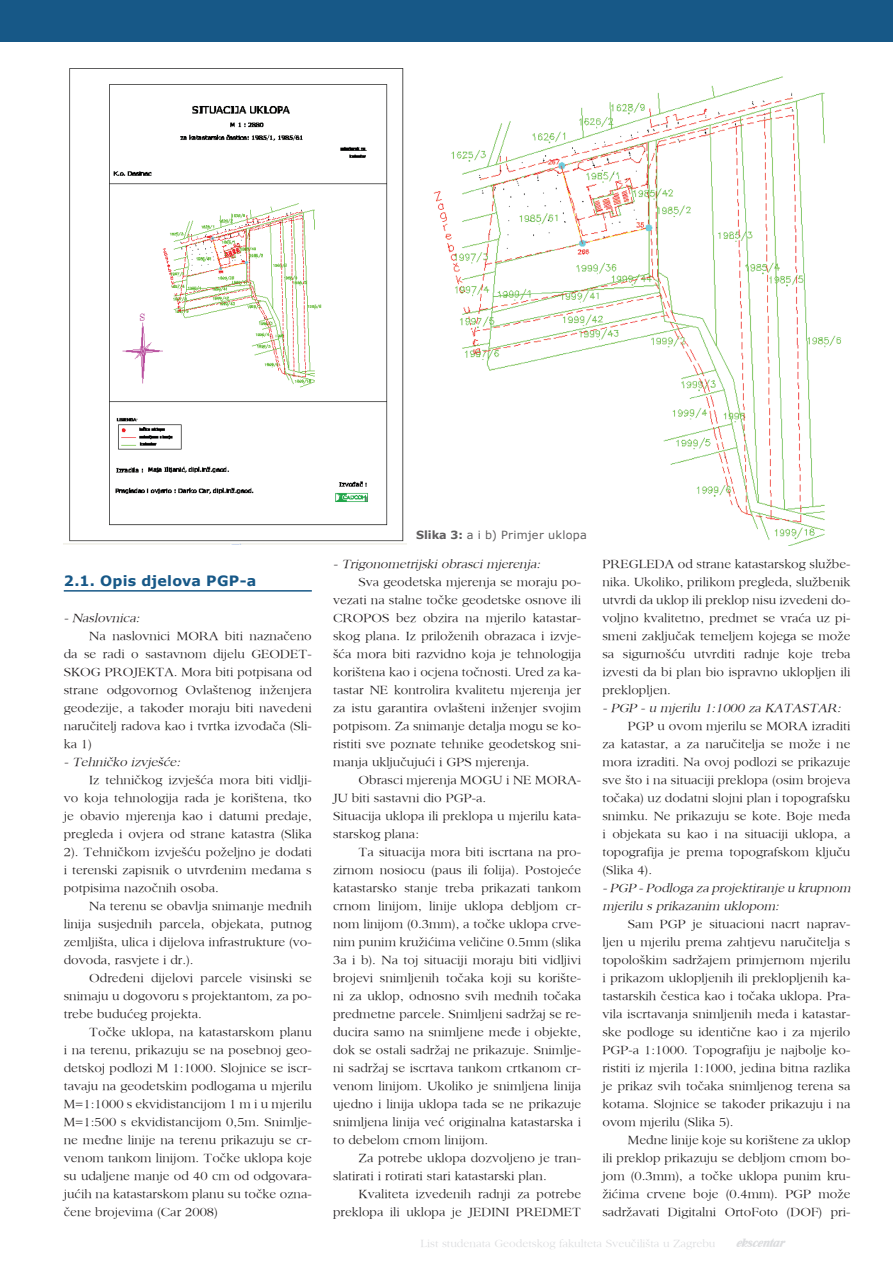
<style>
.page{position:relative;width:893px;height:1263px;background:#fff}
.page>*{position:absolute;margin:0;border:0;box-sizing:border-box;transform-origin:0 0}
.t1{font:700 14.25px "Verdana";letter-spacing:.015em;color:#175887}
.t2{font:12.75px/18px "Sanford";color:#231f20;text-align:justify}
.t3{font:italic 12.75px/18px "Sanford";color:#231f20}
.t4{font:12.75px "Flamenco D";color:#dcdddf}
.t5{font:11.25px "Sanford";color:#dcdddf}
.t6{font:11.25px "Verdana";letter-spacing:.025em;color:#605e5f}
.s1{font-weight:700}
</style>
<div class="page">
<hr style="left:64px;top:590px;width:248px;height:2px;background:#175887">
<div style="left:0;top:0;width:893px;height:42px;background:#175887"></div>
<img style="left:64px;top:68px;width:342px;height:476px">
<img style="left:433px;top:76px;width:408px;height:469px">
<p class="t1" style="left:64px;top:571px;width:194px">2.1. Opis djelova PGP-a</p>
<p class="t3" style="left:64px;top:608px;width:80px">- Naslovnica:</p>
<p class="t2" style="left:64px;top:626px;width:250px;text-indent:26px">Na naslovnici MORA biti naznačeno da se radi o sastavnom dijelu GEODET-SKOG PROJEKTA. Mora biti potpisana od strane odgovornog Ovlaštenog inženjera geodezije, a također moraju biti navedeni naručitelj radova kao i tvrtka izvođača (Sli&shy;ka 1)</p>
<p class="t3" style="left:64px;top:752px;width:121px">- Tehničko izvj ešće:</p>
<p class="t2" style="left:64px;top:770px;width:250px;text-indent:26px">Iz tehničkog izvješća mora biti vidlji&shy;vo koja tehnologija rada je korištena, tko je obavio mjerenja kao i datumi predaje, pregleda i ovjera od strane katastra (Slika 2). Tehničkom izvješću poželjno je dodati i terenski zapisnik o utvrđenim međama s potpisima nazočnih osoba.</p>
<p class="t2" style="left:64px;top:896px;width:250px;text-indent:26px">Na terenu se obavlja snimanje međnih linija susjednih parcela, objekata, putnog zemljišta, ulica i dijelova infrastrukture (vo&shy;dovoda, rasvjete i dr.).</p>
<p class="t2" style="left:64px;top:968px;width:250px;text-indent:26px">Određeni dijelovi parcele visinski se snimaju u dogovoru s projektantom, za po&shy;trebe budućeg projekta.</p>
<p class="t2" style="left:64px;top:1022px;width:250px;text-indent:26px">Točke uklopa, na katastarskom planu i na terenu, prikazuju se na posebnoj geo&shy;detskoj podlozi M 1:1000. Slojnice se iscr&shy;tavaju na geodetskim podlogama u mjerilu M=1:1000 s ekvidistancijom 1 m i u mjerilu M=1:500 s ekvidistancijom 0,5m. Snimlje&shy;ne međne linije na terenu prikazuju se cr&shy;venom tankom linijom. Točke uklopa koje su udaljene manje od 40 cm od odgovara&shy;jućih na katastarskom planu su točke ozna&shy;čene brojevima (Car 2008)</p>
<p class="t6" style="left:416px;top:527px;width:173px"><span class="s1">Slika 3:</span> a i b) Primjer uklopa</p>
<p class="t3" style="left:333px;top:554px;width:212px">- Trigonometrijski obrasci mjerenja:</p>
<p class="t2" style="left:333px;top:572px;width:250px;text-indent:26px">Sva geodetska mjerenja se moraju po&shy;vezati na stalne točke geodetske osnove ili CROPOS bez obzira na mjerilo katastar&shy;skog plana. Iz priloženih obrazaca i izvje&shy;šća mora biti razvidno koja je tehnologija korištena kao i ocjena točnosti. Ured za ka&shy;tastar NE kontrolira kvalitetu mjerenja jer za istu garantira ovlašteni inženjer svojim potpisom. Za snimanje detalja mogu se ko&shy;ristiti sve poznate tehnike geodetskog sni&shy;manja uključujući i GPS mjerenja.</p>
<p class="t2" style="left:333px;top:770px;width:250px;text-align:left;text-indent:26px">Obrasci mjerenja MOGU i NE MORA-<br>JU biti sastavni dio PGP-a.<br>Situacija uklopa ili preklopa u mjerilu kata&shy;starskog plana:</p>
<p class="t2" style="left:333px;top:842px;width:250px;text-indent:26px">Ta situacija mora biti iscrtana na pro&shy;zirnom nosiocu (paus ili folija). Postojeće katastarsko stanje treba prikazati tankom crnom linijom, linije uklopa debljom cr&shy;nom linijom (0.3mm), a točke uklopa crve&shy;nim punim kružićima veličine 0.5mm (slika 3a i b). Na toj situaciji moraju biti vidljivi brojevi snimljenih točaka koji su korište&shy;ni za uklop, odnosno svih međnih točaka predmetne parcele. Snimljeni sadržaj se re&shy;ducira samo na snimljene međe i objekte, dok se ostali sadržaj ne prikazuje. Snimlje&shy;ni sadržaj se iscrtava tankom crtkanom cr&shy;venom linijom. Ukoliko je snimljena linija ujedno i linija uklopa tada se ne prikazuje snimljena linija već originalna katastarska i to debelom crnom linijom.</p>
<p class="t2" style="left:333px;top:1148px;width:250px;text-indent:26px">Za potrebe uklopa dozvoljeno je tran&shy;slatirati i rotirati stari katastarski plan.</p>
<p class="t2" style="left:333px;top:1184px;width:250px;text-align:right">Kvaliteta izvedenih radnji za potrebe preklopa ili uklopa je JEDINI PREDMET</p>
<p class="t2" style="left:602px;top:554px;width:250px">PREGLEDA od strane katastarskog službe&shy;nika. Ukoliko, prilikom pregleda, službenik utvrdi da uklop ili preklop nisu izvedeni do&shy;voljno kvalitetno, predmet se vraća uz pi&shy;smeni zaključak temeljem kojega se može sa sigurnošću utvrditi radnje koje treba izvesti da bi plan bio ispravno uklopljen ili preklopljen.</p>
<p class="t3" style="left:602px;top:698px;width:243px">- PGP - u mj erilu 1:1000 za KATASTAR:</p>
<p class="t2" style="left:602px;top:716px;width:250px;text-indent:26px">PGP u ovom mjerilu se MORA izraditi za katastar, a za naručitelja se može i ne mora izraditi. Na ovoj podlozi se prikazuje sve što i na situaciji preklopa (osim brojeva točaka) uz dodatni slojni plan i topografsku snimku. Ne prikazuju se kote. Boje međa i objekata su kao i na situaciji uklopa, a topografija je prema topografskom ključu (Slika 4).</p>
<p class="t3" style="left:602px;top:878px;width:253px">-PGP -Podloga za proj ektiranj e u krupnom mj erilu s prikazanim uklopom:</p>
<p class="t2" style="left:602px;top:914px;width:250px;text-indent:26px">Sam PGP je situacioni nacrt naprav&shy;ljen u mjerilu prema zahtjevu naručitelja s topološkim sadržajem primjernom mjerilu i prikazom uklopljenih ili preklopljenih ka&shy;tastarskih čestica kao i točaka uklopa. Pra&shy;vila iscrtavanja snimljenih međa i katastar&shy;ske podloge su identične kao i za mjerilo PGP-a 1:1000. Topografiju je najbolje ko&shy;ristiti iz mjerila 1:1000, jedina bitna razlika je prikaz svih točaka snimljenog terena sa kotama. Slojnice se također prikazuju i na ovom mjerilu (Slika 5).</p>
<p class="t2" style="left:602px;top:1130px;width:250px;text-indent:26px">Međne linije koje su korištene za uklop ili preklop prikazuju se debljom crnom bo&shy;jom (0.3mm), a točke uklopa punim kru&shy;žićima crvene boje (0.4mm). PGP može sadržavati Digitalni OrtoFoto (DOF) pri-</p>
<p class="t5" style="left:420px;top:1237px;width:297px">List studenata Geodetskog fakulteta Sveučilišta u Zagrebu</p>
<p class="t4" style="left:737px;top:1235px;width:50px">ekscentar</p>
</div>
